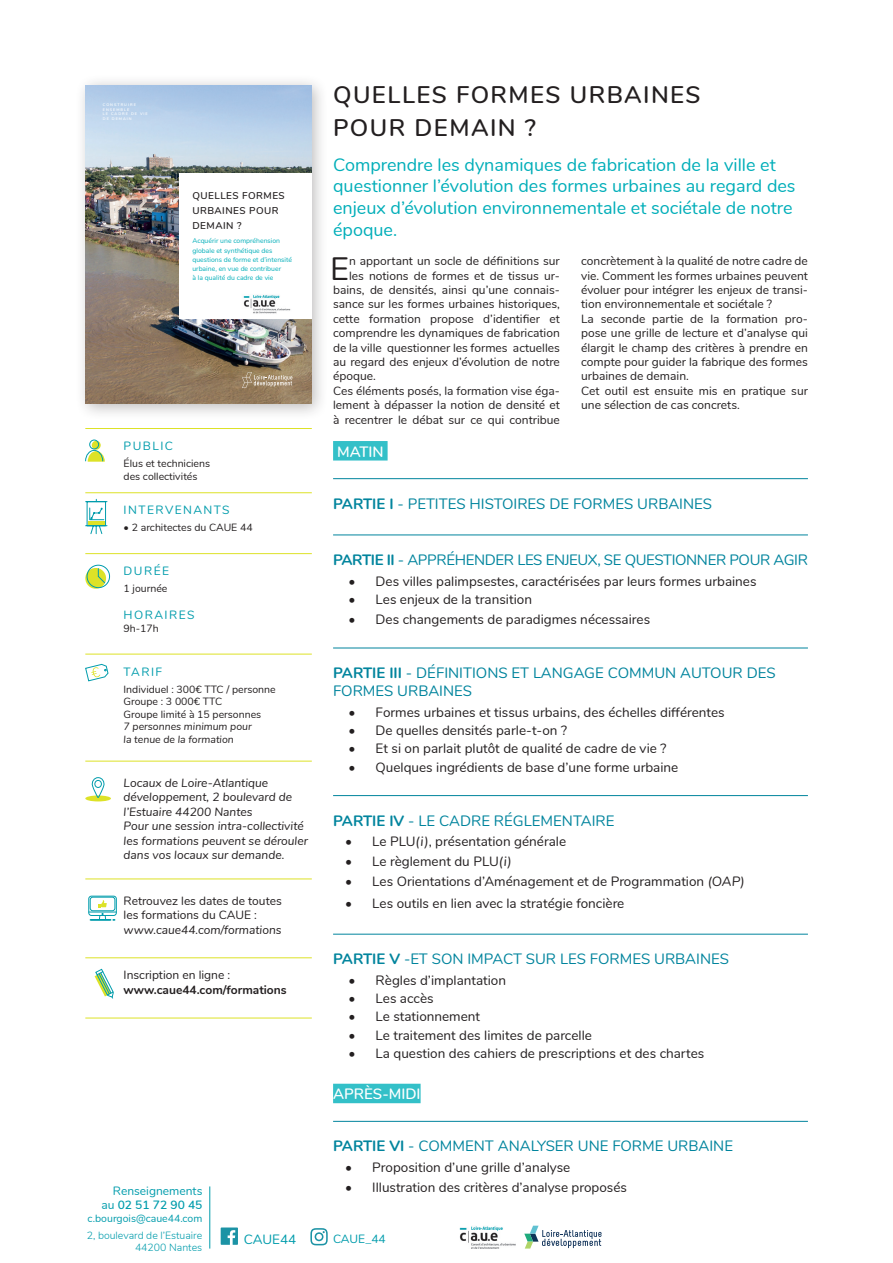
<style>
.page{position:relative;width:893px;height:1263px;background:#fff}
.page>*{position:absolute;margin:0;border:0;box-sizing:border-box;transform-origin:0 0}
.t1{font:32.25px "Nunito";color:#231f20}
.t2{font:600 24px/33px "Nunito";letter-spacing:.06em;color:#231f20}
.t3{font:18px/21.6px "Nunito";color:#00aeb9}
.t4{font:15px/18px "Nunito";color:#00849d}
.t5{font:15px "Nunito";letter-spacing:-.025em;color:#00849d}
.t6{font:600 15px "Nunito";color:#fff}
.t7{font:13.5px "Nunito";color:#231f20}
.t8{font:13.5px "Nunito";color:#009cac}
.t9{font:12px/14.4px "Nunito";color:#231f20}
.t10{font:italic 12px/14.4px "Nunito";color:#231f20}
.t11{font:12px "Nunito";letter-spacing:.12em;color:#009cac}
.t12{font:12px/14.4px "Nunito";color:#009cac;text-align:right}
.t13{font:700 12px "Nunito";color:#231f20}
.t14{font:10.5px/12.6px "Nunito";color:#231f20}
.t15{font:italic 10.5px/12.6px "Nunito";color:#231f20}
.t16{font:300 10.5px/12.6px "Nunito";color:#009cac;text-align:right}
.t17{font:10.5px "Nunito";color:#009cac}
.t18{font:600 9.9px/15.1px "Nunito";letter-spacing:.05em;color:#231f20}
.t19{font:6.9px/9.1px "Nunito";color:#00aeb9}
.t20{font:600 3.75px/4.5px "Nunito";letter-spacing:.26em;color:#fff}
.s1{font-weight:700}
.s2{font-style:italic}
.s3{font-weight:600}
</style>
<div class="page">
<svg style="left:524px;top:1226px;width:77px;height:22px"></svg>
<img style="left:459px;top:1226px;width:57px;height:22px">
<hr style="left:209px;top:1186px;width:1px;height:62px;background:#009cac">
<svg style="left:221px;top:1227px;width:17px;height:18px"></svg>
<svg style="left:310px;top:1228px;width:18px;height:17px"></svg>
<div style="left:74px;top:74px;width:255px;height:347px;background:#231f20;opacity:.3"></div>
<img style="left:86px;top:85px;width:226px;height:319px">
<div style="left:179px;top:173px;width:133px;height:146px;background:#fff"></div>
<img style="left:243px;top:295px;width:48px;height:19px">
<svg style="left:242px;top:372px;width:50px;height:16px"></svg>
<div style="left:333px;top:441px;width:55px;height:19px;background:#33c0c8"></div>
<hr style="left:333px;top:478px;width:475px;height:1px;background:#00849d">
<hr style="left:333px;top:534px;width:475px;height:1px;background:#00849d">
<hr style="left:333px;top:648px;width:475px;height:1px;background:#00849d">
<hr style="left:333px;top:795px;width:475px;height:1px;background:#00849d">
<hr style="left:333px;top:934px;width:475px;height:1px;background:#00849d">
<div style="left:333px;top:1084px;width:88px;height:19px;background:#33c0c8"></div>
<hr style="left:333px;top:1121px;width:475px;height:1px;background:#00849d">
<hr style="left:85px;top:428px;width:227px;height:1px;background:#dde227">
<hr style="left:85px;top:492px;width:227px;height:1px;background:#dde227">
<hr style="left:85px;top:553px;width:227px;height:1px;background:#dde227">
<hr style="left:85px;top:654px;width:227px;height:1px;background:#dde227">
<hr style="left:85px;top:761px;width:227px;height:1px;background:#dde227">
<hr style="left:85px;top:878px;width:227px;height:1px;background:#dde227">
<hr style="left:85px;top:957px;width:227px;height:1px;background:#dde227">
<hr style="left:85px;top:1018px;width:227px;height:1px;background:#dde227">
<svg style="left:85px;top:439px;width:20px;height:23px"></svg>
<svg style="left:85px;top:499px;width:23px;height:35px"></svg>
<svg style="left:85px;top:568px;width:21px;height:21px"></svg>
<svg style="left:86px;top:565px;width:24px;height:23px"></svg>
<svg style="left:85px;top:664px;width:24px;height:17px"></svg>
<svg style="left:85px;top:795px;width:26px;height:6px"></svg>
<svg style="left:91px;top:777px;width:15px;height:22px"></svg>
<div style="left:88px;top:896px;width:29px;height:20px;border:1px solid #009cac;border-radius:3px"></div>
<div style="left:90px;top:897px;width:25px;height:14px;border:1px solid #009cac;border-radius:3px"></div>
<svg style="left:88px;top:900px;width:29px;height:21px"></svg>
<svg style="left:95px;top:969px;width:19px;height:30px"></svg>
<p class="t20" style="left:103px;top:102px;width:47px">CONSTRUIRE<br>ENSEMBLE<br>LE CADRE DE VIE<br>DE DEMAIN</p>
<p class="t18" style="left:192px;top:187px;width:94px">QUELLES FORMES<br>URBAINES POUR<br>DEMAIN ?</p>
<p class="t19" style="left:192px;top:236px;width:101px">Acquérir une compréhension globale et synthétique des questions de forme et d’intensité urbaine, en vue de contribuer<br>à la qualité du cadre de vie</p>
<p class="t11" style="left:124px;top:437px;width:51px">PUBLIC</p>
<p class="t14" style="left:124px;top:456px;width:88px">Élus et techniciens des collectivités</p>
<p class="t11" style="left:124px;top:501px;width:108px">INTERVENANTS</p>
<p class="t14" style="left:124px;top:521px;width:131px">• 2 architectes du CAUE 44</p>
<p class="t11" style="left:124px;top:562px;width:47px">DURÉE</p>
<p class="t14" style="left:124px;top:582px;width:45px">1 journée</p>
<p class="t11" style="left:124px;top:606px;width:72px">HORAIRES</p>
<p class="t14" style="left:124px;top:621px;width:37px">9h-17h</p>
<p class="t11" style="left:124px;top:663px;width:40px">TARIF</p>
<p class="t14" style="left:124px;top:682px;width:154px">Individuel : 300€ TTC / personne<br>Groupe : 3 000€ TTC<br>Groupe limité à 15 personnes</p>
<p class="t15" style="left:124px;top:720px;width:130px">7 personnes minimum pour la tenue de la formation</p>
<p class="t10" style="left:124px;top:775px;width:186px">Locaux de Loire-Atlantique développement, 2 boulevard de l’Estuaire 44200 Nantes<br>Pour une session intra-collectivité les formations peuvent se dérouler dans vos locaux sur demande.</p>
<p class="t9" style="left:124px;top:893px;width:160px">Retrouvez les dates de toutes les formations du CAUE :</p>
<p class="t10" style="left:124px;top:921px;width:160px">www.caue44.com/formations</p>
<p class="t9" style="left:124px;top:967px;width:108px">Inscription en ligne :</p>
<p class="t13" style="left:124px;top:981px;width:164px">www.caue44.com/formations</p>
<h2 class="t2" style="left:333px;top:77px;width:369px">QUELLES FORMES URBAINES<br>POUR DEMAIN ?</h2>
<h3 class="t3" style="left:333px;top:153px;width:464px">Comprendre les dynamiques de fabrication de la ville et questionner l’évolution des formes urbaines au regard des enjeux d’évolution environnementale et sociétale de notre époque.</h3>
<h1 class="t1" style="left:330px;top:245px;width:20px">E</h1>
<p class="t9" style="left:349px;top:253px;width:212px">n apportant un socle de définitions sur</p>
<p class="t9" style="left:581px;top:253px;width:228px">concrètement à la qualité de notre cadre de vie. Comment les formes urbaines peuvent évoluer pour intégrer les enjeux de transi&shy;tion environnementale et sociétale ?<br>La seconde partie de la formation pro&shy;pose une grille de lecture et d’analyse qui élargit le champ des critères à prendre en compte pour guider la fabrique des formes urbaines de demain.<br>Cet outil est ensuite mis en pratique sur une sélection de cas concrets.</p>
<p class="t9" style="left:349px;top:267px;width:212px">les notions de formes et de tissus ur-</p>
<p class="t9" style="left:333px;top:282px;width:228px">bains, de densités, ainsi qu’une connais-</p>
<p class="t9" style="left:333px;top:296px;width:228px">sance sur les formes urbaines historiques,</p>
<p class="t9" style="left:333px;top:311px;width:228px">cette formation propose d’identifier et</p>
<p class="t9" style="left:333px;top:325px;width:228px">comprendre les dynamiques de fabrication</p>
<p class="t9" style="left:333px;top:339px;width:228px">de la ville questionner les formes actuelles</p>
<p class="t9" style="left:333px;top:354px;width:228px">au regard des enjeux d’évolution de notre</p>
<p class="t9" style="left:333px;top:368px;width:44px">époque.</p>
<p class="t9" style="left:333px;top:383px;width:228px">Ces éléments posés, la formation vise éga-</p>
<p class="t9" style="left:333px;top:397px;width:228px">lement à dépasser la notion de densité et</p>
<p class="t9" style="left:333px;top:411px;width:228px">à recentrer le débat sur ce qui contribue</p>
<p class="t6" style="left:337px;top:440px;width:48px">MATIN</p>
<p class="t4" style="left:333px;top:494px;width:380px"><span class="s1">PARTIE I</span> - PETITES HISTOIRES DE FORMES URBAINES</p>
<p class="t5" style="left:333px;top:549px;width:476px"><span class="s1">PARTIE II</span> - APPRÉHENDER LES ENJEUX, SE QUESTIONNER POUR AGIR</p>
<p class="t7" style="left:349px;top:571px;width:409px">• Des villes palimpsestes, caractérisées par leurs formes urbaines</p>
<p class="t7" style="left:349px;top:589px;width:185px">• Les enjeux de la transition</p>
<p class="t7" style="left:349px;top:609px;width:303px">• Des changements de paradigmes nécessaires</p>
<p class="t4" style="left:333px;top:663px;width:444px"><span class="s1">PARTIE III</span> - DÉFINITIONS ET LANGAGE COMMUN AUTOUR DES<br>FORMES URBAINES</p>
<p class="t7" style="left:349px;top:702px;width:378px">• Formes urbaines et tissus urbains, des échelles différentes</p>
<p class="t7" style="left:349px;top:720px;width:220px">• De quelles densités parle-t-on ?</p>
<p class="t7" style="left:349px;top:739px;width:319px">• Et si on parlait plutôt de qualité de cadre de vie ?</p>
<p class="t7" style="left:349px;top:757px;width:331px">• Quelques ingrédients de base d’une forme urbaine</p>
<p class="t4" style="left:333px;top:811px;width:283px"><span class="s1">PARTIE IV</span> - LE CADRE RÉGLEMENTAIRE</p>
<p class="t7" style="left:345px;top:831px;width:222px">• Le PLU<span class="s2">(i)</span>, présentation générale</p>
<p class="t7" style="left:345px;top:852px;width:168px">• Le règlement du PLU<span class="s2">(i)</span></p>
<p class="t7" style="left:345px;top:872px;width:401px">• Les Orientations d’Aménagement et de Programmation <span class="s2">(OAP)</span></p>
<p class="t7" style="left:345px;top:894px;width:281px">• Les outils en lien avec la stratégie foncière</p>
<p class="t4" style="left:333px;top:949px;width:397px"><span class="s1">PARTIE V</span> -ET SON IMPACT SUR LES FORMES URBAINES</p>
<p class="t7" style="left:349px;top:970px;width:159px">• Règles d’implantation</p>
<p class="t7" style="left:349px;top:988px;width:87px">• Les accès</p>
<p class="t7" style="left:349px;top:1007px;width:133px">• Le stationnement</p>
<p class="t7" style="left:349px;top:1025px;width:245px">• Le traitement des limites de parcelle</p>
<p class="t7" style="left:349px;top:1043px;width:357px">• La question des cahiers de prescriptions et des chartes</p>
<p class="t6" style="left:333px;top:1083px;width:89px">APRÈS-MIDI</p>
<p class="t12" style="left:102px;top:1183px;width:102px">Renseignements au <span class="s3">02 51 72 90 45</span></p>
<p class="t17" style="left:88px;top:1210px;width:116px">c.bourgois@caue44.com</p>
<p class="t16" style="left:87px;top:1228px;width:117px">2, boulevard de l’Estuaire<br>44200 Nantes</p>
<p class="t4" style="left:333px;top:1136px;width:401px"><span class="s1">PARTIE VI</span> - COMMENT ANALYSER UNE FORME URBAINE</p>
<p class="t7" style="left:345px;top:1157px;width:227px">• Proposition d’une grille d’analyse</p>
<p class="t7" style="left:345px;top:1177px;width:283px">• Illustration des critères d’analyse proposés</p>
<p class="t8" style="left:244px;top:1229px;width:54px">CAUE44</p>
<p class="t11" style="left:333px;top:1230px;width:54px">CAUE_44</p>
</div>
